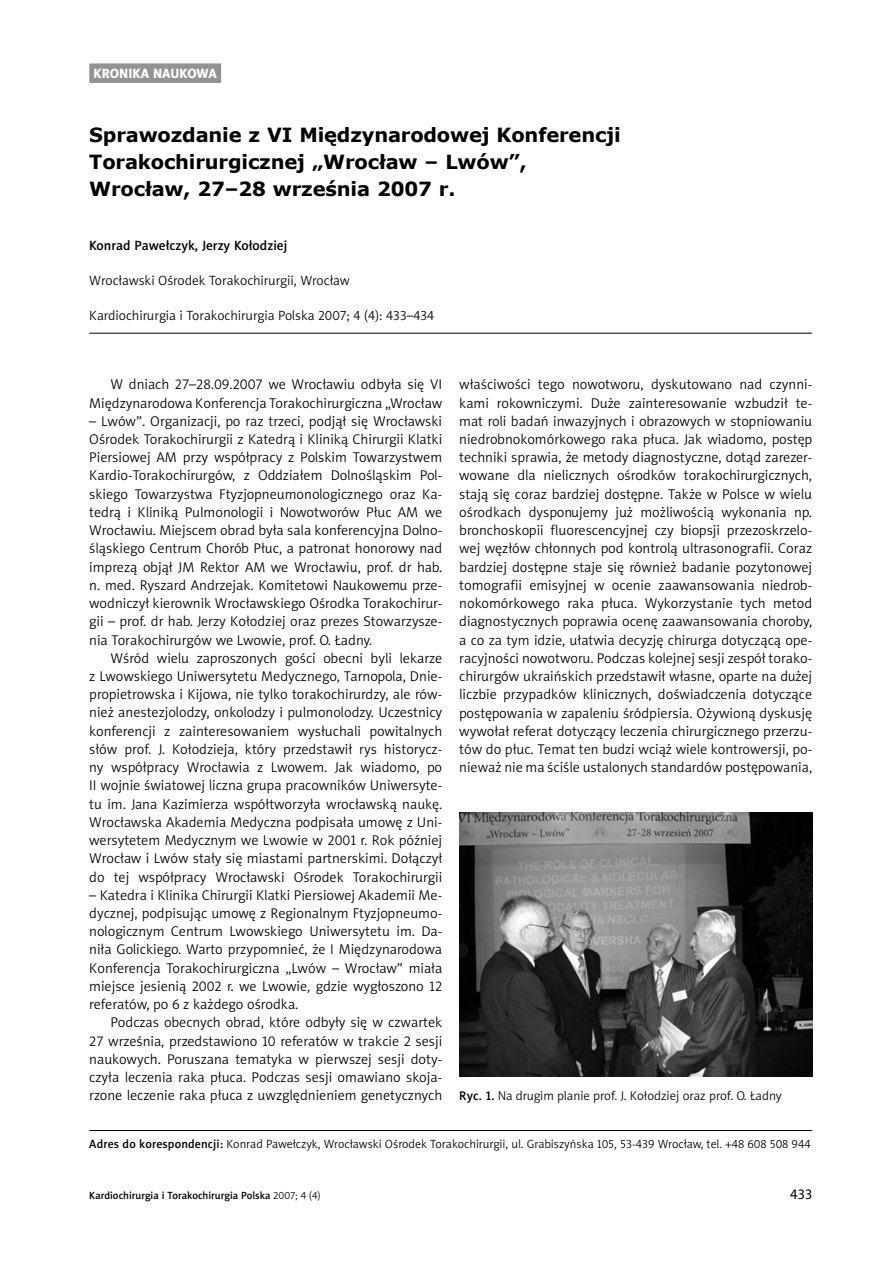
<style>
.page{position:relative;width:893px;height:1263px;background:#fff}
.page>*{position:absolute;margin:0;border:0;box-sizing:border-box;transform-origin:0 0}
.Tytuł_artykułu{font:700 19.5px/27px "Verdana";letter-spacing:-.01em;color:#000}
.Text{font:14.25px/18.3px "Naomi Sans EFNTT Light";color:#000;text-align:justify}
.t1{font:14.25px "Naomi Sans EFNTT";color:#000}
.Za{font:13.5px "Naomi Sans EFNTT Light";color:#000}
.Miejsce_pracy{font:13.5px "Naomi Sans EFNTT Light";color:#000}
.Autor{font:13.5px "Naomi Sans EFNTT Medium";color:#000}
.Tytuł_Dzialu_na_rastrze{font:13.5px "Naomi Sans EFNTT Heavy";color:#fff}
.Podpis_pod_ryc{font:12.75px "Naomi Sans EFNTT Light";color:#000}
.Adres_do_korespondencji{font:12px "Naomi Sans EFNTT Light";color:#000}
.t2{font:10.5px "Naomi Sans EFNTT Medium";color:#000}
.s1{font-family:"Naomi Sans EFNTT Medium"}
.s2{font-family:"Naomi Sans EFNTT Light"}
</style>
<div class="page">
<div style="left:89px;top:63px;width:132px;height:20px;background:#939393"></div>
<hr style="left:89px;top:333px;width:723px;height:1px;background:#000">
<hr style="left:89px;top:1130px;width:723px;height:1px;background:#000">
<img style="left:459px;top:812px;width:353px;height:265px">
<p class="Tytuł_Dzialu_na_rastrze" style="left:94px;top:65px;width:125px">KRONIKA NAUKOWA</p>
<p class="Tytuł_artykułu" style="left:89px;top:121px;width:533px">Sprawozdanie z VI Międzynarodowej Konferencji<br>Torakochirurgicznej „Wrocław – Lwów”,<br>Wrocław, 27–28 września 2007 r.</p>
<p class="Autor" style="left:89px;top:237px;width:200px">Konrad Pawe³czyk, Jerzy Ko³odziej</p>
<p class="Miejsce_pracy" style="left:89px;top:273px;width:262px">Wroc³awski Oœrodek Torakochirurgii, Wroc³aw</p>
<p class="Za" style="left:89px;top:308px;width:346px">Kardiochirurgia i Torakochirurgia Polska 2007; 4 (4): 433–434</p>
<p class="Text" style="left:89px;top:375px;width:354px;text-align:right">W dniach 27–28.09.2007 we Wroc³awiu odby³a siê VI<br>Miêdzynarodowa Konferencja Torakochirurgiczna „Wroc³aw</p>
<p class="Text" style="left:89px;top:412px;width:354px">– Lwów”. Organizacji, po raz trzeci, podj¹³ siê Wroc³awski Oœrodek Torakochirurgii z Katedr¹ i Klinik¹ Chirurgii Klatki Piersiowej AM przy wspó³pracy z Polskim Towarzystwem Kardio-Torakochirurgów, z Oddzia³em Dolnoœl¹skim Pol&shy;skiego Towarzystwa Ftyzjopneumonologicznego oraz Ka&shy;tedr¹ i Klinik¹ Pulmonologii i Nowotworów P³uc AM we Wroc³awiu. Miejscem obrad by³a sala konferencyjna Dolno&shy;œl¹skiego Centrum Chorób P³uc, a patronat honorowy nad imprez¹ obj¹³ JM Rektor AM we Wroc³awiu, prof. dr hab. n. med. Ryszard Andrzejak. Komitetowi Naukowemu prze&shy;wodniczy³ kierownik Wroc³awskiego Oœrodka Torakochirur&shy;gii – prof. dr hab. Jerzy Ko³odziej oraz prezes Stowarzysze&shy;nia Torakochirurgów we Lwowie, prof. O. £adny.</p>
<p class="Text" style="left:89px;top:649px;width:354px;text-indent:21px">Wœród wielu zaproszonych goœci obecni byli lekarze z Lwowskiego Uniwersytetu Medycznego, Tarnopola, Dnie&shy;propietrowska i Kijowa, nie tylko torakochirurdzy, ale rów&shy;nie¿ anestezjolodzy, onkolodzy i pulmonolodzy. Uczestnicy konferencji z zainteresowaniem wys³uchali powitalnych s³ów prof. J. Ko³odzieja, który przedstawi³ rys historycz&shy;ny wspó³pracy Wroc³awia z Lwowem. Jak wiadomo, po II wojnie œwiatowej liczna grupa pracowników Uniwersyte&shy;tu im. Jana Kazimierza wspó³tworzy³a wroc³awsk¹ naukê.<br>Wroc³awska Akademia Medyczna podpisa³a umowê z Uni&shy;wersytetem Medycznym we Lwowie w 2001 r. Rok później Wroc³aw i Lwów sta³y siê miastami partnerskimi. Do³¹czy³ do tej wspó³pracy Wroc³awski Oœrodek Torakochirurgii</p>
<p class="Text" style="left:89px;top:886px;width:354px">– Katedra i Klinika Chirurgii Klatki Piersiowej Akademii Me&shy;dycznej, podpisuj¹c umowê z Regionalnym Ftyzjopneumo&shy;nologicznym Centrum Lwowskiego Uniwersytetu im. Da&shy;ni³a Golickiego. Warto przypomnieæ, ¿e I Miêdzynarodowa Konferencja Torakochirurgiczna „Lwów – Wroc³aw” mia³a miejsce jesieni¹ 2002 r. we Lwowie, gdzie wyg³oszono 12 referatów, po 6 z ka¿dego oœrodka.</p>
<p class="Text" style="left:89px;top:1013px;width:354px;text-indent:21px">Podczas obecnych obrad, które odby³y siê w czwartek 27 wrzeœnia, przedstawiono 10 referatów w trakcie 2 sesji naukowych. Poruszana tematyka w pierwszej sesji doty&shy;czy³a leczenia raka p³uca. Podczas sesji omawiano skoja&shy;rzone leczenie raka p³uca z uwzglêdnieniem genetycznych</p>
<p class="Text" style="left:459px;top:375px;width:354px">w³aœciwoœci tego nowotworu, dyskutowano nad czynni&shy;kami rokowniczymi. Du¿e zainteresowanie wzbudzi³ te&shy;mat roli badañ inwazyjnych i obrazowych w stopniowaniu niedrobnokomórkowego raka p³uca. Jak wiadomo, postêp techniki sprawia, ¿e metody diagnostyczne, dot¹d zarezer&shy;wowane dla nielicznych oœrodków torakochirurgicznych, staj¹ siê coraz bardziej dostêpne. Tak¿e w Polsce w wielu oœrodkach dysponujemy ju¿ mo¿liwoœci¹ wykonania np. bronchoskopii fluorescencyjnej czy biopsji przezoskrzelo&shy;wej wêz³ów ch³onnych pod kontrol¹ ultrasonografii. Coraz bardziej dostêpne staje siê równie¿ badanie pozytonowej tomografii emisyjnej w ocenie zaawansowania niedrob&shy;nokomórkowego raka p³uca. Wykorzystanie tych metod diagnostycznych poprawia ocenê zaawansowania choroby, a co za tym idzie, u³atwia decyzjê chirurga dotycz¹c¹ ope&shy;racyjnoœci nowotworu. Podczas kolejnej sesji zespó³ torako&shy;chirurgów ukraiñskich przedstawi³ w³asne, oparte na du¿ej liczbie przypadków klinicznych, doœwiadczenia dotycz¹ce postêpowania w zapaleniu œródpiersia. O¿ywion¹ dyskusjê wywo³a³ referat dotycz¹cy leczenia chirurgicznego przerzu&shy;tów do p³uc. Temat ten budzi wci¹¿ wiele kontrowersji, po&shy;niewa¿ nie ma œciœle ustalonych standardów postêpowania,</p>
<p class="Podpis_pod_ryc" style="left:459px;top:1089px;width:324px"><span class="s1">Ryc. 1.</span> Na drugim planie prof. J. Ko³odziej oraz prof. O. £adny</p>
<p class="Adres_do_korespondencji" style="left:89px;top:1137px;width:723px"><span class="s1">Adres do korespondencji:</span> Konrad Pawe³czyk, Wroc³awski Oœrodek Torakochirurgii, ul. Grabiszyñska 105, 53-439 Wroc³aw, tel. +48 608 508 944</p>
<p class="t2" style="left:89px;top:1189px;width:233px">Kardiochirurgia i Torakochirurgia Polska <span class="s2">2007; 4 (4)</span></p>
<p class="t1" style="left:790px;top:1185px;width:23px">433</p>
</div>
